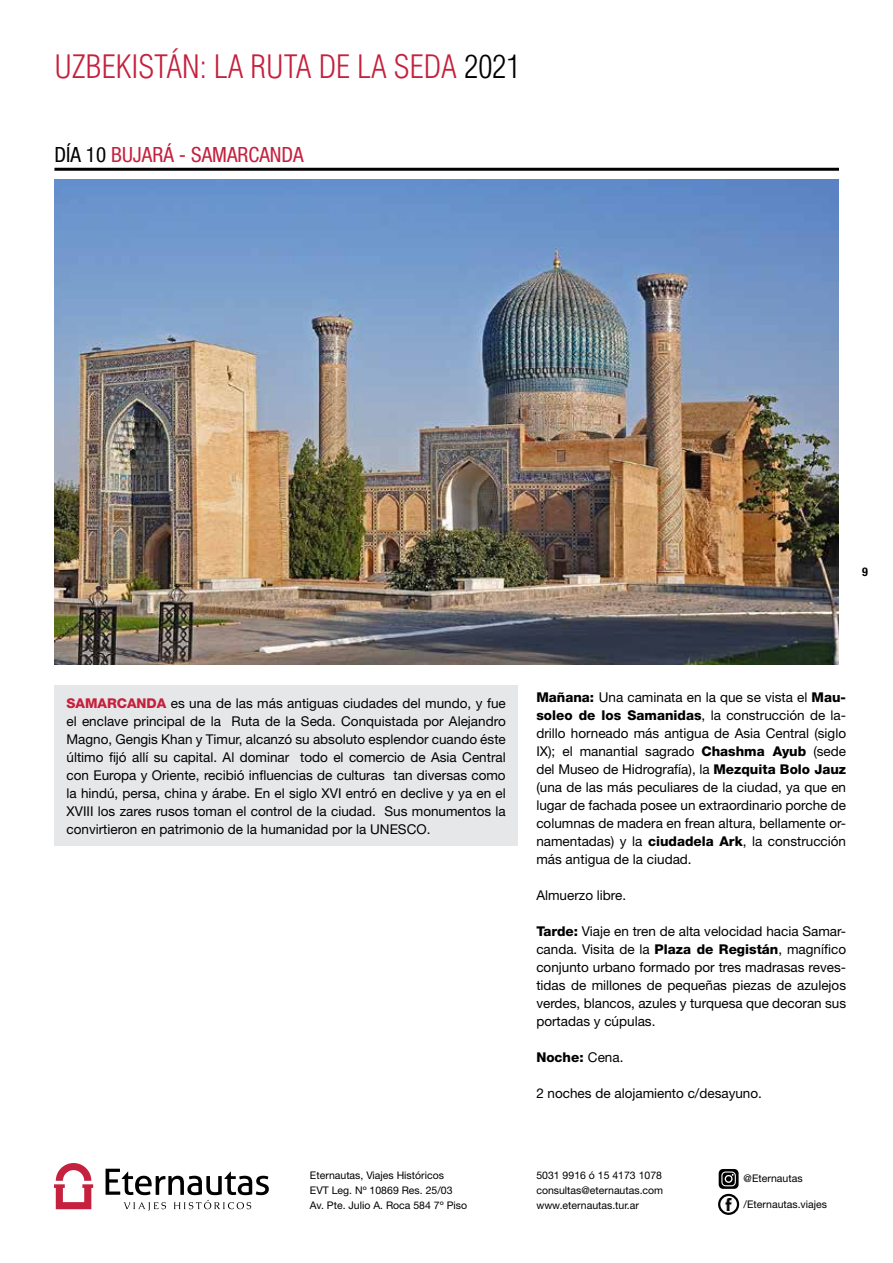
<style>
.page{position:relative;width:893px;height:1263px;background:#fff}
.page>*{position:absolute;margin:0;border:0;box-sizing:border-box;transform-origin:0 0}
.t1{font:300 condensed 31.5px "Helvetica LT Std";color:#c5203d}
.t2{font:condensed 21px "Helvetica Neue";color:#c5203d}
.t3{font:13.5px/18px "Helvetica Neue";color:#000;text-align:justify}
.t4{font:800 13.5px "Helvetica Neue";color:#000}
.t5{font:700 condensed 12px "Helvetica Neue";color:#000}
.t6{font:10.5px/15px "Helvetica Neue";color:#000}
.s1{color:#000}
.s2{font-weight:800;color:#c5203d}
.s3{font-weight:800}
.s4{font-weight:400}
</style>
<div class="page">
<svg style="left:54px;top:1163px;width:39px;height:46px"></svg>
<svg style="left:106px;top:1169px;width:163px;height:42px"></svg>
<svg style="left:723px;top:1198px;width:12px;height:12px"></svg>
<div style="left:718px;top:1194px;width:21px;height:21px;border:2px solid #000;border-radius:50%"></div>
<svg style="left:719px;top:1169px;width:20px;height:20px"></svg>
<hr style="left:54px;top:168px;width:785px;height:3px;background:#000">
<img style="left:54px;top:180px;width:785px;height:485px">
<div style="left:55px;top:685px;width:463px;height:161px;background:#e6e7e8"></div>
<h1 class="t1" style="left:54px;top:47px;width:467px">UZBEKISTÁN: LA RUTA DE LA SEDA <span class="s1">2021</span></h1>
<h2 class="t2" style="left:54px;top:142px;width:251px"><span class="s1">DÍA 10</span> BUJARÁ - SAMARCANDA</h2>
<p class="t5" style="left:862px;top:564px;width:7px">9</p>
<p class="t3" style="left:67px;top:694px;width:441px"><span class="s2">SAMARCANDA</span> es una de las más antiguas ciudades del mundo, y fue el enclave principal de la Ruta de la Seda. Conquistada por Alejandro Magno, Gengis Khan y Timur, alcanzó su absoluto esplendor cuando éste último fijó allí su capital. Al dominar todo el comercio de Asia Central con Europa y Oriente, recibió influencias de culturas tan diversas como la hindú, persa, china y árabe. En el siglo XVI entró en declive y ya en el XVIII los zares rusos toman el control de la ciudad. Sus monumentos la convirtieron en patrimonio de la humanidad por la UNESCO.</p>
<p class="t3" style="left:536px;top:688px;width:311px"><span class="s3">Mañana:</span> Una caminata en la que se vista el <span class="s3">Mau&shy;soleo de los Samanidas</span>, la construcción de la&shy;drillo horneado más antigua de Asia Central (siglo IX); el manantial sagrado <span class="s3">Chashma Ayub</span> (sede del Museo de Hidrografía), la <span class="s3">Mezquita Bolo Jauz </span>(una de las más peculiares de la ciudad, ya que en lugar de fachada posee un extraordinario porche de columnas de madera en frean altura, bellamente or&shy;namentadas) y la <span class="s3">ciudadela Ark</span>, la construcción más antigua de la ciudad.</p>
<p class="t3" style="left:536px;top:886px;width:91px">Almuerzo libre.</p>
<p class="t3" style="left:536px;top:922px;width:311px"><span class="s3">Tarde:</span> Viaje en tren de alta velocidad hacia Samar&shy;canda. Visita de la <span class="s3">Plaza de Registán</span>, magnífico conjunto urbano formado por tres madrasas reves&shy;tidas de millones de pequeñas piezas de azulejos verdes, blancos, azules y turquesa que decoran sus portadas y cúpulas.</p>
<p class="t4" style="left:536px;top:1049px;width:89px">Noche: <span class="s4">Cena.</span></p>
<p class="t3" style="left:536px;top:1084px;width:227px">2 noches de alojamiento c/desayuno.</p>
<p class="t6" style="left:310px;top:1168px;width:159px">Eternautas, Viajes Históricos<br>EVT Leg. Nº 10869 Res. 25/03<br>Av. Pte. Julio A. Roca 584 7º Piso</p>
<p class="t6" style="left:536px;top:1168px;width:128px;text-align:justify">5031 9916 ó 15 4173 1078 consultas@eternautas.com www.eternautas.tur.ar</p>
<p class="t6" style="left:744px;top:1171px;width:60px">@Eternautas</p>
<p class="t6" style="left:744px;top:1196px;width:85px">/Eternautas.viajes</p>
</div>
